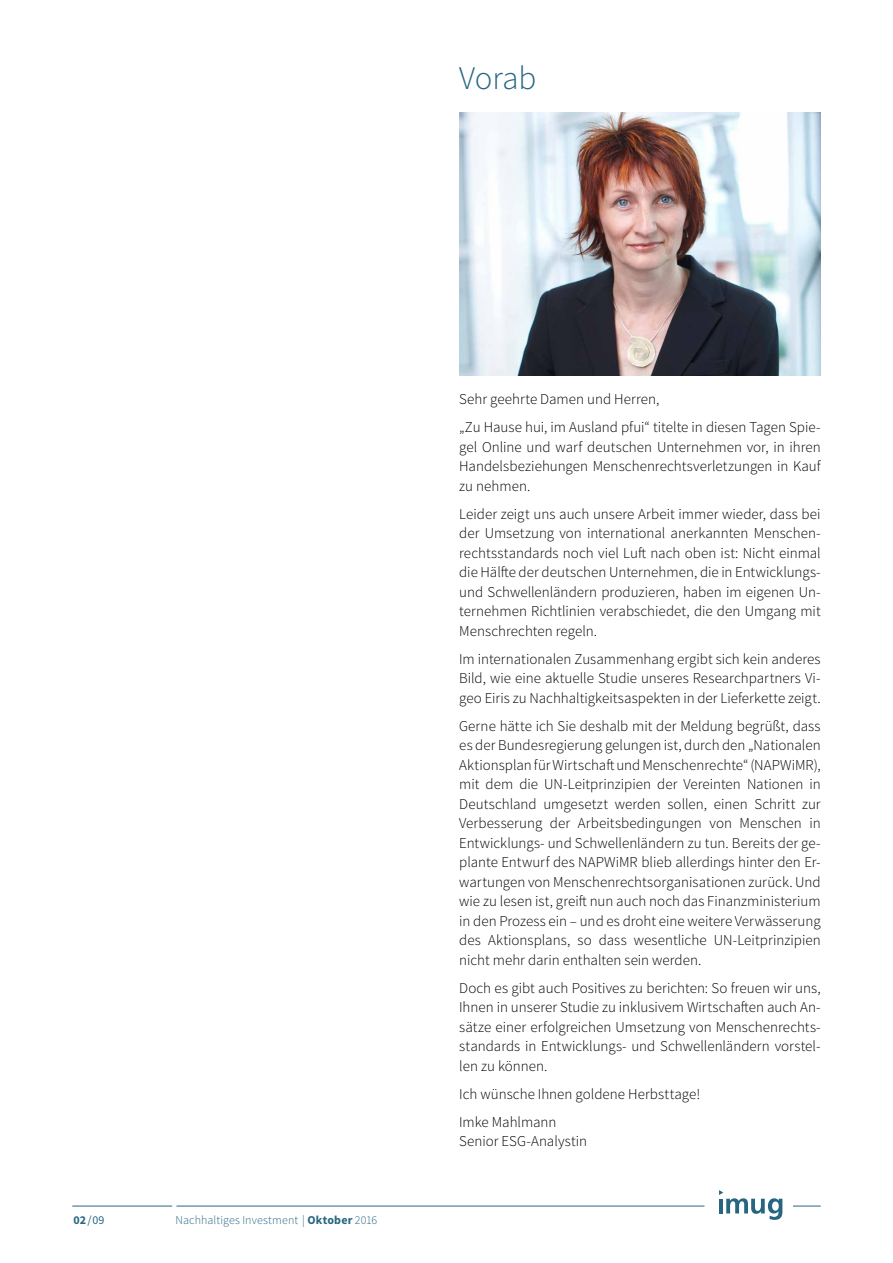
<style>
.page{position:relative;width:893px;height:1263px;background:#fff}
.page>*{position:absolute;margin:0;border:0;box-sizing:border-box;transform-origin:0 0}
.t1{font:300 33px "Source Sans Pro";letter-spacing:-.005em;color:#276681}
.t2{font:300 15px/19.5px "Source Sans Pro";color:#000;text-align:justify}
.t3{font:300 12px "Source Sans Pro";letter-spacing:.005em;color:#276681}
.t4{font:12px "Source Sans Pro";color:#276681}
.s1{font-weight:700}
</style>
<div class="page">
<svg style="left:719px;top:1190px;width:63px;height:30px"></svg>
<hr style="left:176px;top:1206px;width:528px;height:1px;background:#276681">
<hr style="left:72px;top:1206px;width:100px;height:1px;background:#276681">
<svg style="left:793px;top:1206px;width:28px;height:1px"></svg>
<img style="left:459px;top:113px;width:362px;height:263px">
<h1 class="t1" style="left:459px;top:58px;width:79px">Vorab</h1>
<p class="t4" style="left:73px;top:1213px;width:33px"><span class="s1">02</span>/09</p>
<p class="t3" style="left:175px;top:1213px;width:203px">Nachhaltiges Investment | <span class="s1">Oktober</span> 2016</p>
<p class="t2" style="left:459px;top:385px;width:363px;line-height:28px">Sehr geehrte Damen und Herren,<br>„Zu Hause hui, im Ausland pfui“ titelte in diesen Tagen Spie-</p>
<p class="t2" style="left:459px;top:437px;width:363px">gel Online und warf deutschen Unternehmen vor, in ihren Handelsbeziehungen Menschenrechtsverletzungen in Kauf zu nehmen.</p>
<p class="t2" style="left:459px;top:504px;width:363px">Leider zeigt uns auch unsere Arbeit immer wieder, dass bei der Umsetzung von international anerkannten Menschen&shy;rechtsstandards noch viel Luft nach oben ist: Nicht einmal die Hälfte der deutschen Unternehmen, die in Entwicklungs&shy;und Schwellenländern produzieren, haben im eigenen Un&shy;ternehmen Richtlinien verabschiedet, die den Umgang mit Menschrechten regeln.</p>
<p class="t2" style="left:459px;top:649px;width:363px">Im internationalen Zusammenhang ergibt sich kein anderes Bild, wie eine aktuelle Studie unseres Researchpartners Vi&shy;geo Eiris zu Nachhaltigkeitsaspekten in der Lieferkette zeigt.</p>
<p class="t2" style="left:459px;top:716px;width:363px">Gerne hätte ich Sie deshalb mit der Meldung begrüßt, dass es der Bundesregierung gelungen ist, durch den „Nationalen Aktionsplan für Wirtschaft und Menschenrechte“ (NAPWiMR), mit dem die UN-Leitprinzipien der Vereinten Nationen in Deutschland umgesetzt werden sollen, einen Schritt zur Verbesserung der Arbeitsbedingungen von Menschen in Entwicklungs- und Schwellenländern zu tun. Bereits der ge&shy;plante Entwurf des NAPWiMR blieb allerdings hinter den Er&shy;wartungen von Menschenrechtsorganisationen zurück. Und wie zu lesen ist, greift nun auch noch das Finanzministerium in den Prozess ein – und es droht eine weitere Verwässerung des Aktionsplans, so dass wesentliche UN-Leitprinzipien nicht mehr darin enthalten sein werden.</p>
<p class="t2" style="left:459px;top:978px;width:363px">Doch es gibt auch Positives zu berichten: So freuen wir uns, Ihnen in unserer Studie zu inklusivem Wirtschaften auch An&shy;sätze einer erfolgreichen Umsetzung von Menschenrechts&shy;standards in Entwicklungs- und Schwellenländern vorstel&shy;len zu können.</p>
<p class="t2" style="left:459px;top:1080px;width:243px;line-height:28px">Ich wünsche Ihnen goldene Herbsttage!<br>Imke Mahlmann</p>
<p class="t2" style="left:459px;top:1131px;width:129px">Senior ESG-Analystin</p>
</div>
